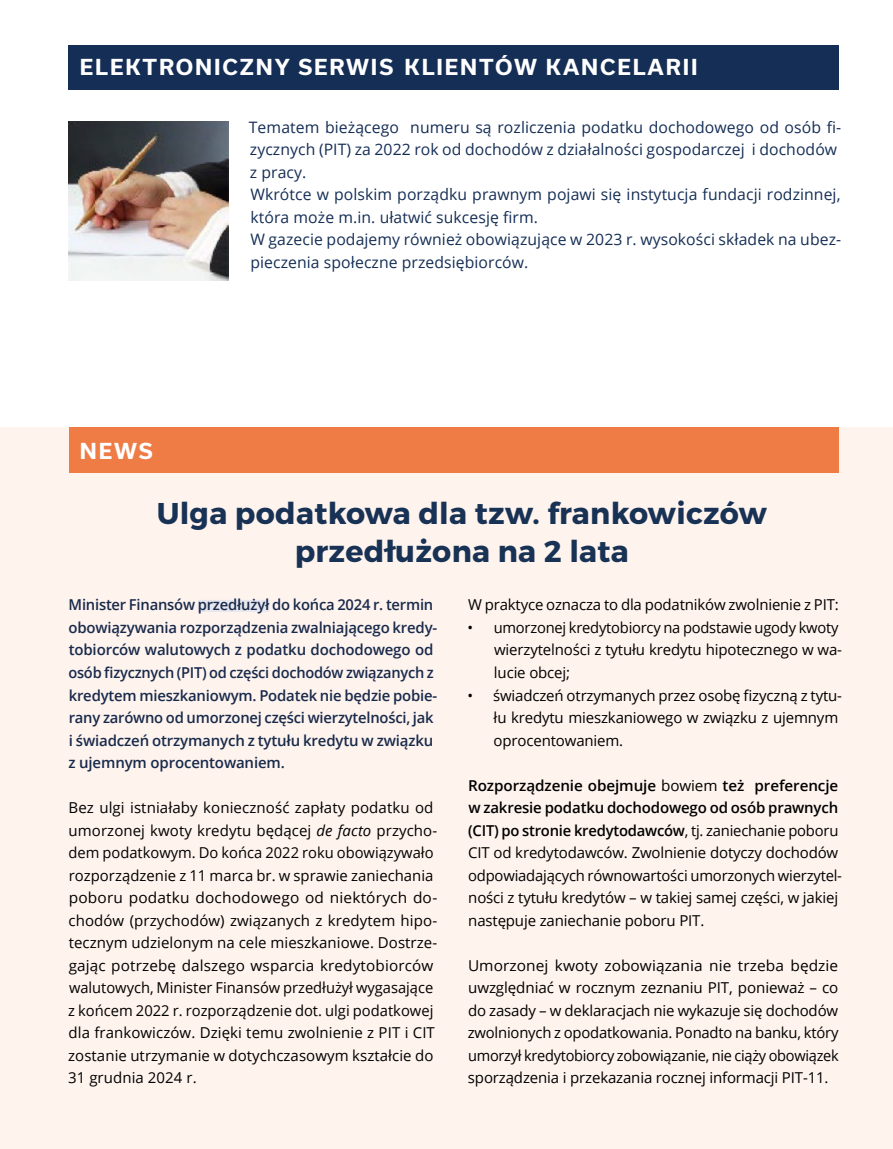
<style>
.page{position:relative;width:893px;height:1149px;background:#fff}
.page>*{position:absolute;margin:0;border:0;box-sizing:border-box;transform-origin:0 0}
.t1{font:30px/37.5px "Trueno Bd";letter-spacing:.01em;color:#183255;text-align:center}
.t2{font:700 21px "Usual";letter-spacing:.09em;color:#fff}
.t3{font:15.75px/22.5px "Open Sans";letter-spacing:.005em;color:#152e55}
.t4{font:15px/22.5px "Open Sans";color:#000}
.t5{font:600 15px/22.5px "Open Sans";letter-spacing:-.01em;color:#182a4b}
.s1{font-style:italic}
.s2{font-weight:600}
</style>
<div class="page">
<div style="left:68px;top:45px;width:771px;height:45px;background:#152e55"></div>
<img style="left:69px;top:121px;width:159px;height:159px">
<div style="left:0;top:427px;width:893px;height:721px;background:#fef3ed"></div>
<div style="left:198px;top:599px;width:71px;height:12px;background:#e8e7ed"></div>
<div style="left:69px;top:427px;width:770px;height:45px;background:#ef7b45"></div>
<h2 class="t2" style="left:80px;top:55px;width:619px">ELEKTRONICZNY SERWIS KLIENTÓW KANCELARII</h2>
<h2 class="t2" style="left:80px;top:438px;width:74px">NEWS</h2>
<p class="t3" style="left:249px;top:115px;width:594px">Tematem bieżącego numeru są rozliczenia podatku dochodowego od osób fi&shy;zycznych (PIT) za 2022 rok od dochodów z działalności gospodarczej i dochodów z pracy.<br>Wkrótce w polskim porządku prawnym pojawi się instytucja fundacji rodzinnej, która może m.in. ułatwić sukcesję firm.<br>W gazecie podajemy również obowiązujące w 2023 r. wysokości składek na ubez&shy;pieczenia społeczne przedsiębiorców.</p>
<h1 class="t1" style="left:157px;top:495px;width:612px">Ulga podatkowa dla tzw. frankowiczów przedłużona na 2 lata</h1>
<p class="t5" style="left:68px;top:593px;width:370px">Minister Finansów przedłużył do końca 2024 r. termin obowiązywania rozporządzenia zwalniającego kredy&shy;tobiorców walutowych z podatku dochodowego od osób fizycznych (PIT) od części dochodów związanych z kredytem mieszkaniowym. Podatek nie będzie pobie&shy;rany zarówno od umorzonej części wierzytelności, jak i świadczeń otrzymanych z tytułu kredytu w związku z ujemnym oprocentowaniem.</p>
<p class="t4" style="left:68px;top:795px;width:371px">Bez ulgi istniałaby konieczność zapłaty podatku od umorzonej kwoty kredytu będącej <span class="s1">de facto</span> przycho&shy;dem podatkowym. Do końca 2022 roku obowiązywało rozporządzenie z 11 marca br. w sprawie zaniechania poboru podatku dochodowego od niektórych do&shy;chodów (przychodów) związanych z kredytem hipo&shy;tecznym udzielonym na cele mieszkaniowe. Dostrze&shy;gając potrzebę dalszego wsparcia kredytobiorców walutowych, Minister Finansów przedłużył wygasające z końcem 2022 r. rozporządzenie dot. ulgi podatkowej dla frankowiczów. Dzięki temu zwolnienie z PIT i CIT zostanie utrzymanie w dotychczasowym kształcie do 31 grudnia 2024 r.</p>
<p class="t4" style="left:468px;top:593px;width:372px">W praktyce oznacza to dla podatników zwolnienie z PIT:</p>
<p class="t4" style="left:494px;top:615px;width:350px;text-indent:-26px">• umorzonej kredytobiorcy na podstawie ugody kwoty wierzytelności z tytułu kredytu hipotecznego w wa&shy;lucie obcej;</p>
<p class="t4" style="left:494px;top:683px;width:350px;text-indent:-26px">• świadczeń otrzymanych przez osobę fizyczną z tytu&shy;łu kredytu mieszkaniowego w związku z ujemnym oprocentowaniem.</p>
<p class="t4" style="left:468px;top:773px;width:375px"><span class="s2">Rozporządzenie obejmuje</span> bowiem <span class="s2">też preferencje w zakresie podatku dochodowego od osób prawnych (CIT) po stronie kredytodawców</span>, tj. zaniechanie poboru CIT od kredytodawców. Zwolnienie dotyczy dochodów odpowiadających równowartości umorzonych wierzytel&shy;ności z tytułu kredytów – w takiej samej części, w jakiej następuje zaniechanie poboru PIT.</p>
<p class="t4" style="left:468px;top:953px;width:373px;text-align:justify">Umorzonej kwoty zobowiązania nie trzeba będzie uwzględniać w rocznym zeznaniu PIT, ponieważ – co do zasady – w deklaracjach nie wykazuje się dochodów zwolnionych z opodatkowania. Ponadto na banku, który umorzył kredytobiorcy zobowiązanie, nie ciąży obowiązek sporządzenia i przekazania rocznej informacji PIT-11.</p>
</div>
